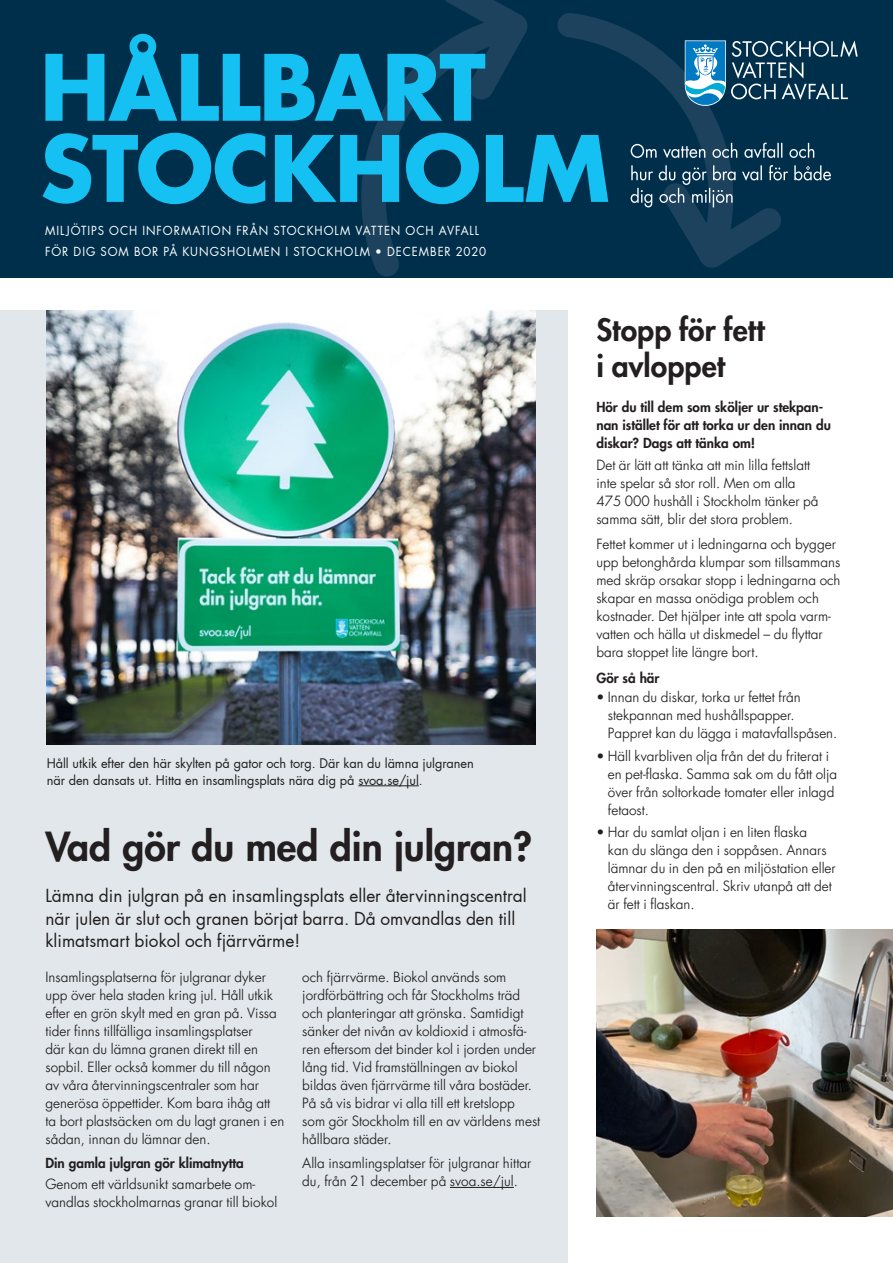
<style>
.page{position:relative;width:893px;height:1263px;background:#fff}
.page>*{position:absolute;margin:0;border:0;box-sizing:border-box;transform-origin:0 0}
.svoa_Rubrik{font:800 39px "Futura LT Pro";color:#231f20}
.Notisrubbe_16{font:800 30px/36px "Futura Std";letter-spacing:.005em;color:#231f20}
.svoa_Ingress{font:17.25px/22.5px "Futura";color:#231f20}
.svoa_bröd_SemiLight{font:13.5px/18px "Futura L Tfor SVOA Sm Lt";color:#231f20}
.Svoa_mellis_gemen{font:800 13.5px/18px "Futura Std";color:#231f20}
.svoa_notistext{font:12.75px/16.5px "Futura";letter-spacing:-.005em;color:#231f20}
.t1{font:12px "Futura";letter-spacing:.08em;color:#fff;scale:.95 1}
.s1{font-family:"Futura"}
</style>
<div class="page">
<div style="left:0;top:0;width:893px;height:278px;background:#002f4c"></div>
<svg style="left:361px;top:0;width:422px;height:277px"></svg>
<svg style="left:685px;top:40px;width:173px;height:66px"></svg>
<svg style="left:42px;top:133px;width:566px;height:71px"></svg>
<svg style="left:45px;top:33px;width:440px;height:88px"></svg>
<svg style="left:631px;top:165px;width:200px;height:42px"></svg>
<svg style="left:631px;top:143px;width:183px;height:15px"></svg>
<div style="left:0;top:310px;width:567px;height:953px;background:#e1e7ea"></div>
<hr style="left:450px;top:1187px;width:64px;height:1px;background:#231f20">
<img style="left:47px;top:310px;width:489px;height:435px">
<img style="left:597px;top:930px;width:296px;height:286px">
<hr style="left:358px;top:785px;width:61px;height:1px;background:#231f20">
<p class="t1" style="left:45px;top:223px;width:458px">MILJÖTIPS OCH INFORMATION FRÅN STOCKHOLM VATTEN OCH AVFALL</p>
<p class="t1" style="left:45px;top:243px;width:466px">FÖR DIG SOM BOR PÅ KUNGSHOLMEN I STOCKHOLM • DECEMBER 2020</p>
<p class="svoa_notistext" style="left:47px;top:755px;width:429px">Håll utkik efter den här skylten på gator och torg. Där kan du lämna julgranen när den dansats ut. Hitta en insamlingsplats nära dig på svoa.se/jul.</p>
<p class="svoa_Rubrik" style="left:45px;top:817px;width:488px">Vad gör du med din julgran?</p>
<p class="svoa_Ingress" style="left:45px;top:885px;width:483px">Lämna din julgran på en insamlingsplats eller återvinningscentral när julen är slut och granen börjat barra. Då omvandlas den till klimatsmart biokol och fjärrvärme!</p>
<p class="svoa_bröd_SemiLight" style="left:45px;top:968px;width:240px">Insamlingsplatserna för julgranar dyker upp över hela staden kring jul. Håll utkik efter en grön skylt med en gran på. Vissa tider finns tillfälliga insamlingsplatser<br>där kan du lämna granen direkt till en sopbil. Eller också kommer du till någon av våra återvinningscentraler som har generösa öppettider. Kom bara ihåg att ta bort plastsäcken om du lagt granen i en sådan, innan du lämnar den.</p>
<p class="Svoa_mellis_gemen" style="left:45px;top:1154px;width:200px">Din gamla julgran gör klimatnytta</p>
<p class="svoa_bröd_SemiLight" style="left:45px;top:1175px;width:233px">Genom ett världsunikt samarbete om&shy;vandlas stockholmarnas granar till biokol</p>
<p class="svoa_bröd_SemiLight" style="left:302px;top:968px;width:240px">och fjärrvärme. Biokol används som jordförbättring och får Stockholms träd och planteringar att grönska. Samtidigt sänker det nivån av koldioxid i atmosfä&shy;ren eftersom det binder kol i jorden under lång tid. Vid framställningen av biokol bildas även fjärrvärme till våra bostäder.<br>På så vis bidrar vi alla till ett kretslopp som gör Stockholm till en av världens mest hållbara städer.</p>
<p class="svoa_bröd_SemiLight" style="left:302px;top:1155px;width:230px">Alla insamlingsplatser för julgranar hittar du, från 21 december på svoa.se/jul.</p>
<p class="Notisrubbe_16" style="left:596px;top:312px;width:170px">Stopp för fett i avloppet</p>
<p class="Svoa_mellis_gemen" style="left:596px;top:398px;width:236px">Hör du till dem som sköljer ur stekpan&shy;nan istället för att torka ur den innan du diskar? Dags att tänka om!</p>
<p class="svoa_bröd_SemiLight" style="left:596px;top:457px;width:224px">Det är lätt att tänka att min lilla fettslatt inte spelar så stor roll. Men om alla 475 000 hushåll i Stockholm tänker på samma sätt, blir det stora problem.</p>
<p class="svoa_bröd_SemiLight" style="left:596px;top:535px;width:246px">Fettet kommer ut i ledningarna och bygger upp betonghårda klumpar som tillsammans med skräp orsakar stopp i ledningarna och skapar en massa onödiga problem och kostnader. Det hjälper inte att spola varm&shy;vatten och hälla ut diskmedel – du flyttar bara stoppet lite längre bort.</p>
<p class="Svoa_mellis_gemen" style="left:596px;top:669px;width:65px">Gör så här</p>
<p class="svoa_bröd_SemiLight" style="left:608px;top:688px;width:231px;text-indent:-12px"><span class="s1">•</span> Innan du diskar, torka ur fettet från stekpannan med hushållspapper.<br>Pappret kan du lägga i matavfallspåsen.</p>
<p class="svoa_bröd_SemiLight" style="left:608px;top:747px;width:231px;text-indent:-12px"><span class="s1">•</span> Häll kvarbliven olja från det du friterat i en pet-flaska. Samma sak om du fått olja över från soltorkade tomater eller inlagd fetaost.</p>
<p class="svoa_bröd_SemiLight" style="left:608px;top:823px;width:229px;text-indent:-12px"><span class="s1">•</span> Har du samlat oljan i en liten flaska<br>kan du slänga den i soppåsen. Annars lämnar du in den på en miljöstation eller återvinningscentral. Skriv utanpå att det är fett i flaskan.</p>
</div>
